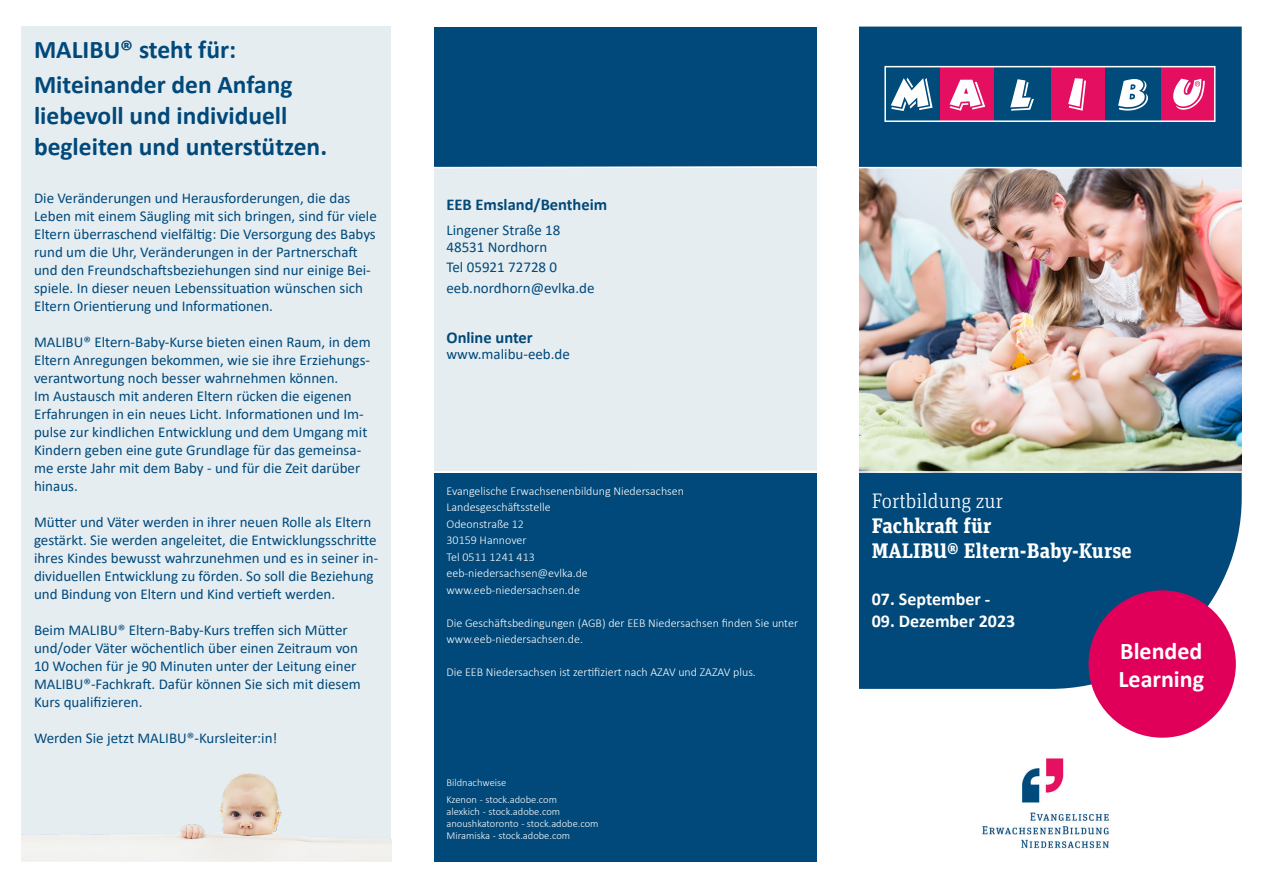
<style>
.page{position:relative;width:1263px;height:893px;background:#fff}
.page>*{position:absolute;margin:0;border:0;box-sizing:border-box;transform-origin:0 0}
.t1{font:700 25.5px "Calibri";color:#00497a}
.t2{font:700 24px "Calibri";color:#fff}
.t3{font:700 21px "Unit Slab Pro";color:#fff}
.t4{font:300 21px "Unit Slab Pro";color:#fff}
.t5{font:700 18px "Calibri";color:#fff}
.t6{font:700 16.5px "Calibri";color:#00497a}
.t7{font:15px/18px "Calibri";color:#00497a}
.t8{font:300 12px/16.5px "Calibri";color:#fff}
.t9{font:300 10.5px "Calibri";color:#fff}
.t10{font:500 4.8px "Helvetica Neue";color:#f9b332}
</style>
<div class="page">
<img style="left:982px;top:758px;width:127px;height:91px">
<div style="left:859px;top:27px;width:383px;height:662px;background:#00497a"></div>
<img style="left:859px;top:168px;width:383px;height:303px">
<hr style="left:859px;top:471px;width:383px;height:2px;background:#fff">
<hr style="left:859px;top:167px;width:383px;height:1px;background:#fff">
<div style="left:1088px;top:590px;width:148px;height:148px;background:#e00059;border-radius:50%"></div>
<div style="left:996px;top:67px;width:53px;height:54px;background:#004b7a"></div>
<div style="left:940px;top:67px;width:54px;height:54px;background:#e50f61"></div>
<div style="left:1051px;top:67px;width:53px;height:54px;background:#e50f61"></div>
<div style="left:1106px;top:67px;width:53px;height:54px;background:#004b7a"></div>
<div style="left:1161px;top:67px;width:54px;height:54px;background:#e50f61"></div>
<div style="left:885px;top:67px;width:54px;height:54px;background:#004b7a"></div>
<svg style="left:949px;top:80px;width:36px;height:31px"></svg>
<svg style="left:1010px;top:79px;width:24px;height:32px"></svg>
<svg style="left:1068px;top:78px;width:18px;height:33px"></svg>
<svg style="left:1118px;top:79px;width:30px;height:32px"></svg>
<svg style="left:1173px;top:79px;width:32px;height:31px"></svg>
<svg style="left:891px;top:78px;width:41px;height:33px"></svg>
<div style="left:884px;top:66px;width:331px;height:56px;border:2px solid #fff"></div>
<div style="left:434px;top:168px;width:382px;height:303px;background:#e6edf1"></div>
<div style="left:21px;top:27px;width:370px;height:835px;background:#e6edf1"></div>
<div style="left:434px;top:27px;width:382px;height:140px;background:#00497a"></div>
<svg style="left:434px;top:165px;width:383px;height:4px"></svg>
<div style="left:434px;top:473px;width:382px;height:388px;background:#00497a"></div>
<svg style="left:790px;top:470px;width:27px;height:1px"></svg>
<img style="left:21px;top:773px;width:370px;height:88px">
<p class="t1" style="left:34px;top:32px;width:204px">MALIBU® steht für:</p>
<p class="t1" style="left:34px;top:67px;width:260px">Miteinander den Anfang</p>
<p class="t1" style="left:34px;top:97px;width:255px">liebevoll und individuell</p>
<p class="t1" style="left:34px;top:128px;width:295px">begleiten und unterstützen.</p>
<p class="t7" style="left:34px;top:189px;width:344px">Die Veränderungen und Herausforderungen, die das Leben mit einem Säugling mit sich bringen, sind für viele Eltern überraschend vielfältig: Die Versorgung des Babys rund um die Uhr, Veränderungen in der Partnerschaft und den Freundschaftsbeziehungen sind nur einige Bei&shy;spiele. In dieser neuen Lebenssituation wünschen sich Eltern Orientierung und Informationen.</p>
<p class="t7" style="left:34px;top:333px;width:338px">MALIBU® Eltern-Baby-Kurse bieten einen Raum, in dem Eltern Anregungen bekommen, wie sie ihre Erziehungs&shy;verantwortung noch besser wahrnehmen können.<br>Im Austausch mit anderen Eltern rücken die eigenen Erfahrungen in ein neues Licht. Informationen und Im&shy;pulse zur kindlichen Entwicklung und dem Umgang mit Kindern geben eine gute Grundlage für das gemeinsa&shy;me erste Jahr mit dem Baby - und für die Zeit darüber hinaus.</p>
<p class="t7" style="left:34px;top:513px;width:346px">Mütter und Väter werden in ihrer neuen Rolle als Eltern gestärkt. Sie werden angeleitet, die Entwicklungsschritte ihres Kindes bewusst wahrzunehmen und es in seiner in&shy;dividuellen Entwicklung zu förden. So soll die Beziehung und Bindung von Eltern und Kind vertieft werden.</p>
<p class="t7" style="left:34px;top:621px;width:328px">Beim MALIBU® Eltern-Baby-Kurs treffen sich Mütter und/oder Väter wöchentlich über einen Zeitraum von 10 Wochen für je 90 Minuten unter der Leitung einer MALIBU®-Fachkraft. Dafür können Sie sich mit diesem Kurs qualifizieren.</p>
<p class="t7" style="left:34px;top:729px;width:245px">Werden Sie jetzt MALIBU®-Kursleiter:in!</p>
<p class="t6" style="left:446px;top:193px;width:162px">EEB Emsland/Bentheim</p>
<p class="t7" style="left:446px;top:221px;width:115px">Lingener Straße 18</p>
<p class="t7" style="left:446px;top:237px;width:102px">48531 Nordhorn</p>
<p class="t7" style="left:446px;top:258px;width:112px">Tel 05921 72728 0</p>
<p class="t7" style="left:446px;top:279px;width:150px">eeb.nordhorn@evlka.de</p>
<p class="t6" style="left:446px;top:325px;width:88px">Online unter</p>
<p class="t7" style="left:446px;top:345px;width:125px">www.malibu-eeb.de</p>
<p class="t8" style="left:446px;top:482px;width:239px">Evangelische Erwachsenenbildung Niedersachsen</p>
<p class="t8" style="left:446px;top:499px;width:106px">Landesgeschäftsstelle</p>
<p class="t8" style="left:446px;top:515px;width:79px">Odeonstraße 12</p>
<p class="t8" style="left:446px;top:532px;width:82px">30159 Hannover</p>
<p class="t8" style="left:446px;top:548px;width:90px">Tel 0511 1241 413</p>
<p class="t8" style="left:446px;top:565px;width:143px">eeb-niedersachsen@evlka.de</p>
<p class="t8" style="left:446px;top:581px;width:135px">www.eeb-niedersachsen.de</p>
<p class="t8" style="left:446px;top:614px;width:353px">Die Geschäftsbedingungen (AGB) der EEB Niedersachsen finden Sie unter www.eeb-niedersachsen.de.</p>
<p class="t8" style="left:446px;top:664px;width:311px">Die EEB Niedersachsen ist zertifiziert nach AZAV und ZAZAV plus.</p>
<p class="t9" style="left:446px;top:776px;width:61px">Bildnachweise</p>
<p class="t9" style="left:446px;top:792px;width:112px">Kzenon - stock.adobe.com</p>
<p class="t9" style="left:446px;top:804px;width:115px">alexkich - stock.adobe.com</p>
<p class="t9" style="left:446px;top:816px;width:154px">anoushkatoronto - stock.adobe.com</p>
<p class="t9" style="left:446px;top:828px;width:125px">Miramiska - stock.adobe.com</p>
<p class="t10" style="left:1139px;top:81px;width:5px">®</p>
<p class="t4" style="left:872px;top:487px;width:133px">Fortbildung zur</p>
<p class="t3" style="left:872px;top:510px;width:121px">Fachkraft für</p>
<p class="t3" style="left:872px;top:535px;width:261px">MALIBU® Eltern-Baby-Kurse</p>
<p class="t5" style="left:872px;top:586px;width:120px">07. September -</p>
<p class="t5" style="left:872px;top:608px;width:145px">09. Dezember 2023</p>
<p class="t2" style="left:1120px;top:634px;width:84px">Blended</p>
<p class="t2" style="left:1118px;top:662px;width:87px">Learning</p>
</div>
